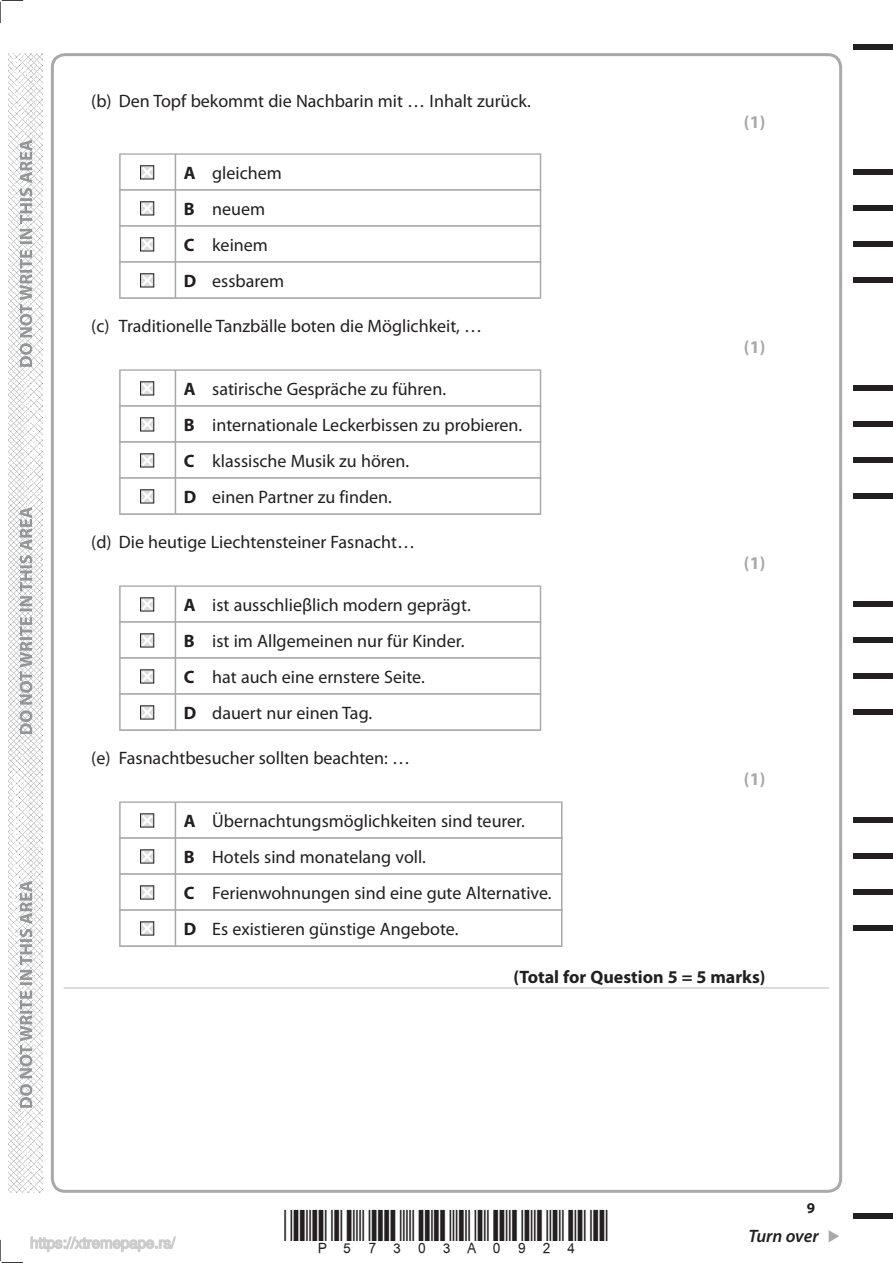
<style>
.page{position:relative;width:893px;height:1263px;background:#fff}
.page>*{position:absolute;margin:0;border:0;box-sizing:border-box;transform-origin:0 0}
.t1{font:18px/36px "Myriad Pro";color:#231f20}
.t2{font:700 18px "Myriad Pro";color:#231f20}
.t3{font:700 18px "Myriad Pro";color:#a7a9ab}
.t4{font:italic 600 18px "Myriad Pro";letter-spacing:-.005em;color:#231f20}
.t5{font:700 15px "Myriad Pro";color:#231f20}
.s1{font-weight:700}
</style>
<div class="page">
<img style="left:8px;top:53px;width:34px;height:1140px">
<svg style="left:828px;top:1230px;width:11px;height:12px"></svg>
<div style="left:853px;top:44px;width:39px;height:5px;background:#231f20"></div>
<div style="left:853px;top:1214px;width:39px;height:5px;background:#231f20"></div>
<svg style="left:0;top:0;width:23px;height:23px"></svg>
<svg style="left:0;top:1240px;width:23px;height:23px"></svg>
<svg style="left:20px;top:140px;width:12px;height:968px"></svg>
<svg style="left:119px;top:153px;width:422px;height:36px"></svg>
<div style="left:121px;top:155px;width:418px;height:34px;background:#fff"></div>
<svg style="left:119px;top:189px;width:422px;height:36px"></svg>
<div style="left:121px;top:191px;width:418px;height:34px;background:#fff"></div>
<svg style="left:119px;top:225px;width:422px;height:36px"></svg>
<div style="left:121px;top:227px;width:418px;height:34px;background:#fff"></div>
<div style="left:119px;top:261px;width:422px;height:38px;background:#bebfc1"></div>
<div style="left:121px;top:263px;width:418px;height:34px;background:#fff"></div>
<svg style="left:119px;top:369px;width:422px;height:36px"></svg>
<div style="left:121px;top:371px;width:418px;height:34px;background:#fff"></div>
<svg style="left:119px;top:405px;width:422px;height:36px"></svg>
<div style="left:121px;top:407px;width:418px;height:34px;background:#fff"></div>
<svg style="left:119px;top:441px;width:422px;height:36px"></svg>
<div style="left:121px;top:443px;width:418px;height:34px;background:#fff"></div>
<div style="left:119px;top:477px;width:422px;height:38px;background:#bebfc1"></div>
<div style="left:121px;top:479px;width:418px;height:34px;background:#fff"></div>
<svg style="left:119px;top:585px;width:422px;height:36px"></svg>
<div style="left:121px;top:587px;width:418px;height:34px;background:#fff"></div>
<svg style="left:119px;top:621px;width:422px;height:36px"></svg>
<div style="left:121px;top:623px;width:418px;height:34px;background:#fff"></div>
<svg style="left:119px;top:657px;width:422px;height:36px"></svg>
<div style="left:121px;top:659px;width:418px;height:34px;background:#fff"></div>
<div style="left:119px;top:693px;width:422px;height:38px;background:#c1c2c4"></div>
<div style="left:121px;top:695px;width:418px;height:34px;background:#fff"></div>
<svg style="left:119px;top:801px;width:443px;height:36px"></svg>
<div style="left:121px;top:803px;width:440px;height:34px;background:#fff"></div>
<svg style="left:119px;top:837px;width:443px;height:36px"></svg>
<div style="left:121px;top:839px;width:440px;height:34px;background:#fff"></div>
<svg style="left:119px;top:873px;width:443px;height:36px"></svg>
<div style="left:121px;top:875px;width:440px;height:34px;background:#fff"></div>
<div style="left:119px;top:909px;width:443px;height:38px;background:linear-gradient(to right,#c3c4c6,#c3c4c6)"></div>
<div style="left:121px;top:911px;width:440px;height:34px;background:#fff"></div>
<hr style="left:64px;top:987px;width:765px;height:2px;background:#d1d2d4">
<svg style="left:140px;top:165px;width:15px;height:15px"></svg>
<hr style="left:175px;top:154px;width:1px;height:36px;background:#a7a9ab">
<svg style="left:140px;top:201px;width:15px;height:15px"></svg>
<hr style="left:175px;top:190px;width:1px;height:36px;background:#a7a9ab">
<svg style="left:140px;top:237px;width:15px;height:15px"></svg>
<hr style="left:175px;top:226px;width:1px;height:36px;background:#a7a9ab">
<svg style="left:140px;top:273px;width:15px;height:15px"></svg>
<hr style="left:175px;top:262px;width:1px;height:36px;background:#a7a9ab">
<svg style="left:140px;top:381px;width:15px;height:15px"></svg>
<hr style="left:175px;top:370px;width:1px;height:36px;background:#a7a9ab">
<svg style="left:140px;top:417px;width:15px;height:15px"></svg>
<hr style="left:175px;top:406px;width:1px;height:36px;background:#a7a9ab">
<svg style="left:140px;top:453px;width:15px;height:15px"></svg>
<hr style="left:175px;top:442px;width:1px;height:36px;background:#a7a9ab">
<svg style="left:140px;top:489px;width:15px;height:15px"></svg>
<hr style="left:175px;top:478px;width:1px;height:36px;background:#a7a9ab">
<svg style="left:140px;top:597px;width:15px;height:15px"></svg>
<hr style="left:175px;top:586px;width:1px;height:36px;background:#a7a9ab">
<svg style="left:140px;top:633px;width:15px;height:15px"></svg>
<hr style="left:175px;top:622px;width:1px;height:36px;background:#a7a9ab">
<svg style="left:140px;top:669px;width:15px;height:15px"></svg>
<hr style="left:175px;top:658px;width:1px;height:36px;background:#a7a9ab">
<svg style="left:140px;top:705px;width:15px;height:15px"></svg>
<hr style="left:175px;top:694px;width:1px;height:36px;background:#a7a9ab">
<svg style="left:140px;top:813px;width:15px;height:15px"></svg>
<hr style="left:175px;top:802px;width:1px;height:36px;background:#a7a9ab">
<svg style="left:140px;top:849px;width:15px;height:15px"></svg>
<hr style="left:175px;top:838px;width:1px;height:36px;background:#a7a9ab">
<svg style="left:140px;top:885px;width:15px;height:15px"></svg>
<hr style="left:175px;top:874px;width:1px;height:36px;background:#a7a9ab">
<svg style="left:140px;top:921px;width:15px;height:15px"></svg>
<hr style="left:175px;top:910px;width:1px;height:36px;background:#a7a9ab">
<div style="left:853px;top:169px;width:39px;height:6px;background:#231f20"></div>
<div style="left:853px;top:205px;width:39px;height:6px;background:#231f20"></div>
<div style="left:853px;top:241px;width:39px;height:6px;background:#231f20"></div>
<div style="left:853px;top:277px;width:39px;height:6px;background:#231f20"></div>
<div style="left:853px;top:385px;width:39px;height:6px;background:#231f20"></div>
<div style="left:853px;top:421px;width:39px;height:6px;background:#231f20"></div>
<div style="left:853px;top:457px;width:39px;height:6px;background:#231f20"></div>
<div style="left:853px;top:493px;width:39px;height:6px;background:#231f20"></div>
<div style="left:853px;top:601px;width:39px;height:6px;background:#231f20"></div>
<div style="left:853px;top:637px;width:39px;height:6px;background:#231f20"></div>
<div style="left:853px;top:673px;width:39px;height:6px;background:#231f20"></div>
<div style="left:853px;top:709px;width:39px;height:6px;background:#231f20"></div>
<div style="left:853px;top:817px;width:39px;height:6px;background:#231f20"></div>
<div style="left:853px;top:853px;width:39px;height:6px;background:#231f20"></div>
<div style="left:853px;top:889px;width:39px;height:6px;background:#231f20"></div>
<div style="left:853px;top:925px;width:39px;height:6px;background:#231f20"></div>
<svg style="left:30px;top:1236px;width:146px;height:16px"></svg>
<p class="t1" style="left:91px;top:84px;width:441px">(b) Den Topf bekommt die Nachbarin mit … Inhalt zurück.</p>
<p class="t1" style="left:184px;top:156px;width:102px"><span class="s1">A</span> gleichem<br><span class="s1">B</span> neuem<br><span class="s1">C</span> keinem<br><span class="s1">D</span> essbarem</p>
<p class="t1" style="left:91px;top:308px;width:392px">(c) Traditionelle Tanzbälle boten die Möglichkeit, …</p>
<p class="t1" style="left:184px;top:372px;width:340px"><span class="s1">A</span> satirische Gespräche zu führen.<br><span class="s1">B</span> internationale Leckerbissen zu probieren.<br><span class="s1">C</span> klassische Musik zu hören.<br><span class="s1">D</span> einen Partner zu finden.</p>
<p class="t1" style="left:91px;top:524px;width:325px">(d) Die heutige Liechtensteiner Fasnacht…</p>
<p class="t1" style="left:184px;top:588px;width:288px"><span class="s1">A</span> ist ausschlieβlich modern geprägt.<br><span class="s1">B</span> ist im Allgemeinen nur für Kinder.<br><span class="s1">C</span> hat auch eine ernstere Seite.<br><span class="s1">D</span> dauert nur einen Tag.</p>
<p class="t1" style="left:91px;top:740px;width:320px">(e) Fasnachtbesucher sollten beachten: …</p>
<p class="t3" style="left:744px;top:115px;width:23px">(1)</p>
<p class="t3" style="left:744px;top:340px;width:23px">(1)</p>
<p class="t3" style="left:744px;top:556px;width:23px">(1)</p>
<p class="t3" style="left:744px;top:772px;width:23px">(1)</p>
<p class="t1" style="left:184px;top:804px;width:369px"><span class="s1">A</span> Übernachtungsmöglichkeiten sind teurer.<br><span class="s1">B</span> Hotels sind monatelang voll.<br><span class="s1">C</span> Ferienwohnungen sind eine gute Alternative.<br><span class="s1">D</span> Es existieren günstige Angebote.</p>
<p class="t2" style="left:513px;top:970px;width:254px">(Total for Question 5 = 5 marks)</p>
<p class="t5" style="left:806px;top:1202px;width:10px">9</p>
<p class="t4" style="left:748px;top:1226px;width:72px">Turn over</p>
</div>
